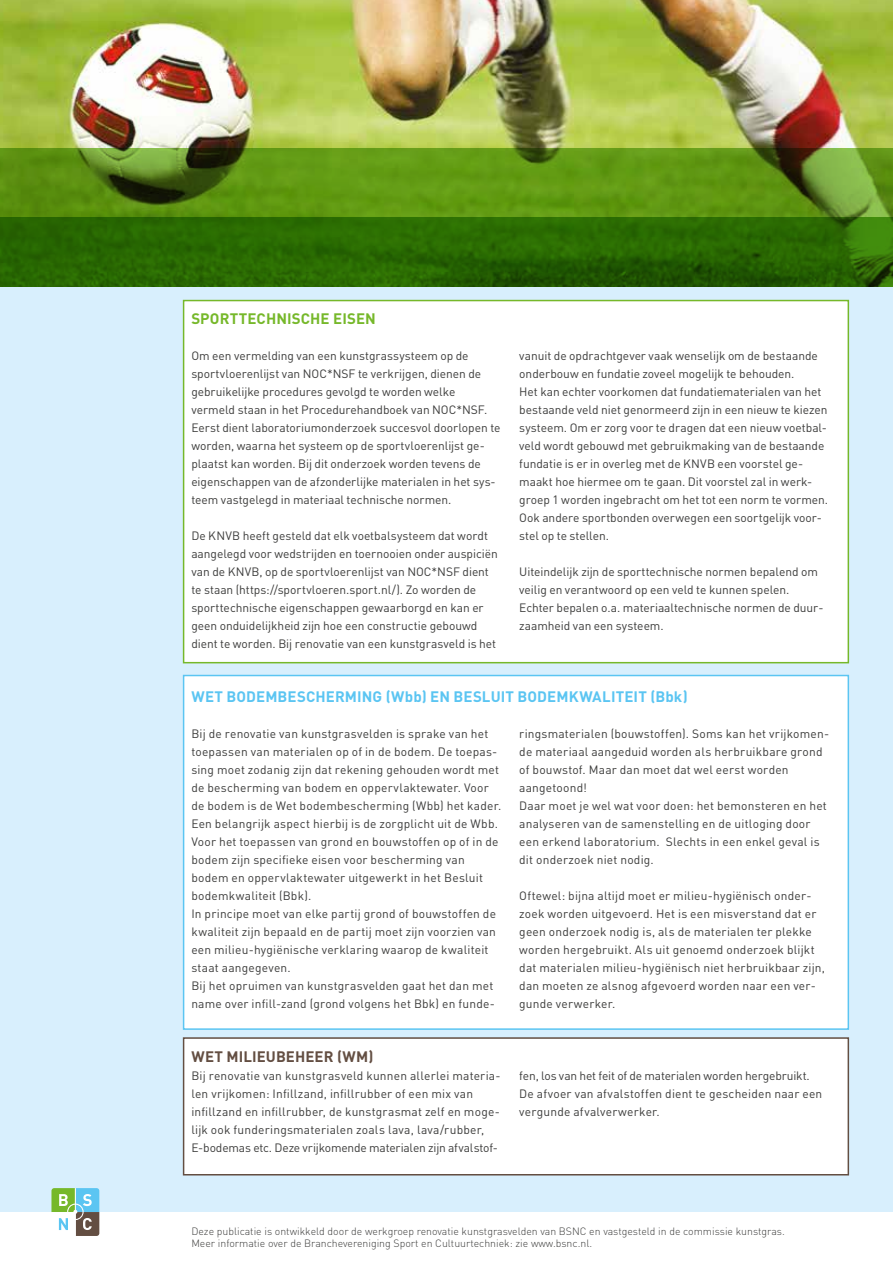
<style>
.page{position:relative;width:893px;height:1263px;background:#fff}
.page>*{position:absolute;margin:0;border:0;box-sizing:border-box;transform-origin:0 0}
.t1{font:700 15px "DIN";letter-spacing:.005em;color:#5bc5f2}
.t2{font:700 15px "DIN";letter-spacing:.005em;color:#76b82a}
.t3{font:700 15px "DIN";letter-spacing:.005em;color:#634e42}
.t4{font:12px/18px "DIN";letter-spacing:.01em;color:#3c3c3b}
.t5{font:300 10.5px/12.6px "DIN";color:#3c3c3b}
</style>
<div class="page">
<img style="left:0;top:0;width:893px;height:149px">
<div style="left:0;top:287px;width:893px;height:925px;background:#d8effd"></div>
<svg style="left:51px;top:1188px;width:48px;height:48px"></svg>
<svg style="left:0;top:149px;width:893px;height:69px;background:#5c8e16"></svg>
<svg style="left:0;top:218px;width:893px;height:69px;background:#286602"></svg>
<div style="left:183px;top:300px;width:666px;height:363px;background:#fff;border:2px solid #76b82a"></div>
<div style="left:183px;top:675px;width:666px;height:355px;background:#fff;border:2px solid #5bc5f2"></div>
<div style="left:183px;top:1037px;width:666px;height:138px;background:#fff;border:2px solid #634e42"></div>
<p class="t2" style="left:191px;top:309px;width:186px">SPORTTECHNISCHE EISEN</p>
<p class="t4" style="left:191px;top:346px;width:311px">Om een vermelding van een kunstgrassysteem op de sportvloerenlijst van NOC*NSF te verkrijgen, dienen de gebruikelijke procedures gevolgd te worden welke vermeld staan in het Procedurehandboek van NOC*NSF.<br>Eerst dient laboratoriumonderzoek succesvol doorlopen te worden, waarna het systeem op de sportvloerenlijst ge&shy;plaatst kan worden. Bij dit onderzoek worden tevens de eigenschappen van de afzonderlijke materialen in het sys&shy;teem vastgelegd in materiaal technische normen.</p>
<p class="t4" style="left:191px;top:526px;width:308px">De KNVB heeft gesteld dat elk voetbalsysteem dat wordt aangelegd voor wedstrijden en toernooien onder auspiciën van de KNVB, op de sportvloerenlijst van NOC*NSF dient te staan (https://sportvloeren.sport.nl/). Zo worden de sporttechnische eigenschappen gewaarborgd en kan er geen onduidelijkheid zijn hoe een constructie gebouwd dient te worden. Bij renovatie van een kunstgrasveld is het</p>
<p class="t4" style="left:519px;top:346px;width:310px">vanuit de opdrachtgever vaak wenselijk om de bestaande onderbouw en fundatie zoveel mogelijk te behouden.<br>Het kan echter voorkomen dat fundatiematerialen van het bestaande veld niet genormeerd zijn in een nieuw te kiezen systeem. Om er zorg voor te dragen dat een nieuw voetbal&shy;veld wordt gebouwd met gebruikmaking van de bestaande fundatie is er in overleg met de KNVB een voorstel ge&shy;maakt hoe hiermee om te gaan. Dit voorstel zal in werk&shy;groep 1 worden ingebracht om het tot een norm te vormen.<br>Ook andere sportbonden overwegen een soortgelijk voor&shy;stel op te stellen.</p>
<p class="t4" style="left:519px;top:562px;width:306px">Uiteindelijk zijn de sporttechnische normen bepalend om veilig en verantwoord op een veld te kunnen spelen.<br>Echter bepalen o.a. materiaaltechnische normen de duur&shy;zaamheid van een systeem.</p>
<p class="t1" style="left:191px;top:687px;width:498px">WET BODEMBESCHERMING (Wbb) EN BESLUIT BODEMKWALITEIT (Bbk)</p>
<p class="t4" style="left:191px;top:724px;width:311px">Bij de renovatie van kunstgrasvelden is sprake van het toepassen van materialen op of in de bodem. De toepas&shy;sing moet zodanig zijn dat rekening gehouden wordt met de bescherming van bodem en oppervlaktewater. Voor de bodem is de Wet bodembescherming (Wbb) het kader.<br>Een belangrijk aspect hierbij is de zorgplicht uit de Wbb.<br>Voor het toepassen van grond en bouwstoffen op of in de bodem zijn specifieke eisen voor bescherming van bodem en oppervlaktewater uitgewerkt in het Besluit bodemkwaliteit (Bbk).<br>In principe moet van elke partij grond of bouwstoffen de kwaliteit zijn bepaald en de partij moet zijn voorzien van een milieu-hygiënische verklaring waarop de kwaliteit staat aangegeven.<br>Bij het opruimen van kunstgrasvelden gaat het dan met name over infill-zand (grond volgens het Bbk) en funde-</p>
<p class="t4" style="left:519px;top:724px;width:311px">ringsmaterialen (bouwstoffen). Soms kan het vrijkomen&shy;de materiaal aangeduid worden als herbruikbare grond of bouwstof. Maar dan moet dat wel eerst worden aangetoond!<br>Daar moet je wel wat voor doen: het bemonsteren en het analyseren van de samenstelling en de uitloging door een erkend laboratorium. Slechts in een enkel geval is dit onderzoek niet nodig.</p>
<p class="t4" style="left:519px;top:886px;width:307px">Oftewel: bijna altijd moet er milieu-hygiënisch onder&shy;zoek worden uitgevoerd. Het is een misverstand dat er geen onderzoek nodig is, als de materialen ter plekke worden hergebruikt. Als uit genoemd onderzoek blijkt dat materialen milieu-hygiënisch niet herbruikbaar zijn, dan moeten ze alsnog afgevoerd worden naar een ver&shy;gunde verwerker.</p>
<p class="t3" style="left:191px;top:1047px;width:184px">WET MILIEUBEHEER (WM)</p>
<p class="t4" style="left:191px;top:1066px;width:311px">Bij renovatie van kunstgrasveld kunnen allerlei materia&shy;len vrijkomen: Infillzand, infillrubber of een mix van infillzand en infillrubber, de kunstgrasmat zelf en moge&shy;lijk ook funderingsmaterialen zoals lava, lava/rubber, E-bodemas etc. Deze vrijkomende materialen zijn afvalstof-</p>
<p class="t4" style="left:519px;top:1066px;width:304px">fen, los van het feit of de materialen worden hergebruikt.<br>De afvoer van afvalstoffen dient te gescheiden naar een vergunde afvalverwerker.</p>
<p class="t5" style="left:191px;top:1225px;width:595px">Deze publicatie is ontwikkeld door de werkgroep renovatie kunstgrasvelden van BSNC en vastgesteld in de commissie kunstgras.<br>Meer informatie over de Branchevereniging Sport en Cultuurtechniek: zie www.bsnc.nl.</p>
</div>
